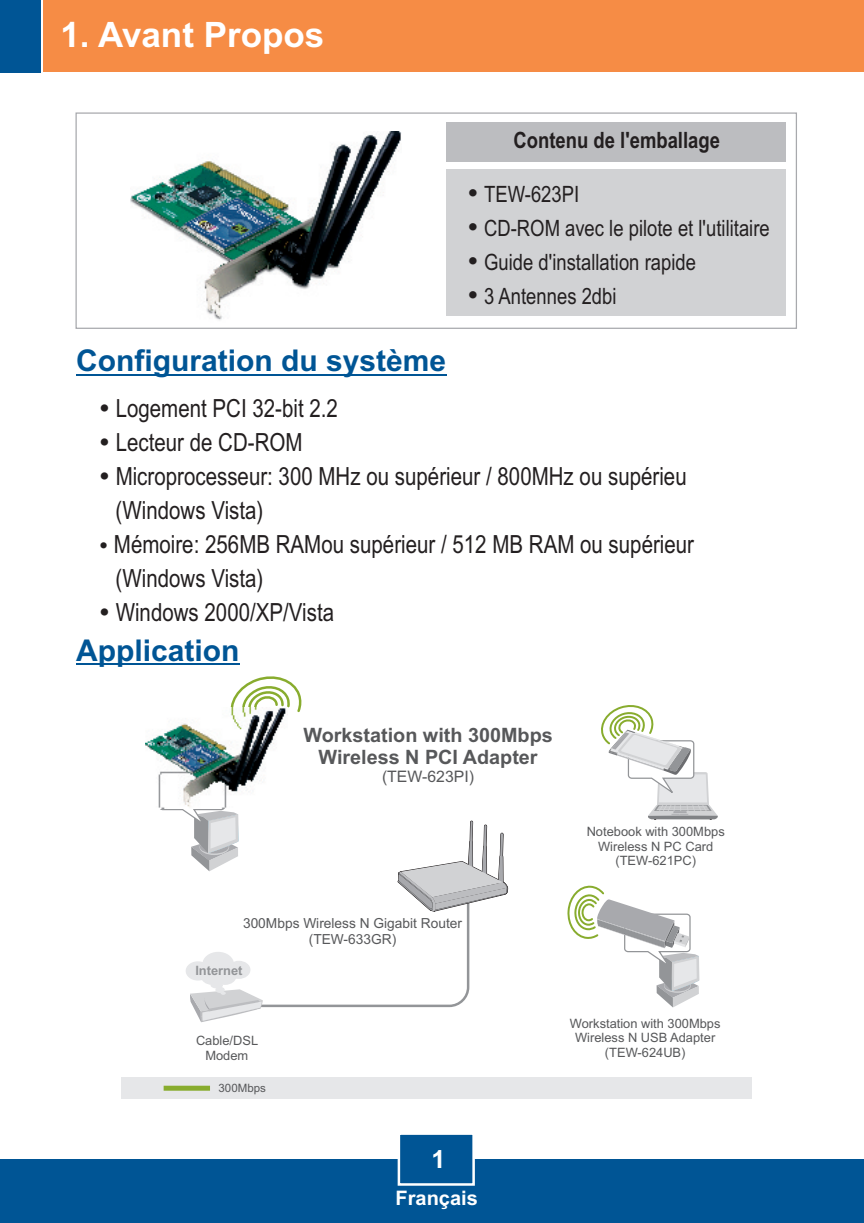
<style>
.page{position:relative;width:864px;height:1223px;background:#fff}
.page>*{position:absolute;margin:0;border:0;box-sizing:border-box;transform-origin:0 0}
.t1{font:700 35px "Arial";color:#fff}
.t2{font:700 30px "Arial";color:#005595}
.t3{font:25px/34px "Arial Narrow";color:#231f20}
.t4{font:700 25px "Arial";color:#fff}
.t5{font:22.5px/34px "Arial Narrow";color:#231f20}
.t6{font:700 22.5px "Arial Narrow";color:#231f20}
.t7{font:700 20px "Arial";color:#fff}
.t8{font:700 19.75px/22px "Arial";color:#57585a;text-align:center}
.t9{font:15.75px "Arial";color:#57585a}
.t10{font:13.75px/15.5px "Arial";color:#57585a;text-align:center}
.t11{font:12.75px/14.2px "Arial";color:#57585a;text-align:center}
.t12{font:700 12.75px "Arial";color:#939598}
.t13{font:11.5px "Arial";color:#57585a}
</style>
<div class="page">
<div style="left:0;top:1159px;width:864px;height:64px;background:#005595"></div>
<div style="left:43px;top:0;width:821px;height:72px;background:#f68c45"></div>
<div style="left:0;top:0;width:40px;height:72px;background:#005595"></div>
<hr style="left:76px;top:663px;width:163px;height:2px;background:#005595">
<svg style="left:397px;top:1134px;width:78px;height:52px"></svg>
<div style="left:121px;top:1077px;width:630px;height:21px;background:#e6e7e9"></div>
<div style="left:164px;top:1086px;width:46px;height:5px;background:#88ac2e"></div>
<svg style="left:601px;top:705px;width:117px;height:115px"></svg>
<svg style="left:230px;top:676px;width:72px;height:39px"></svg>
<svg style="left:567px;top:885px;width:132px;height:122px"></svg>
<img style="left:145px;top:708px;width:142px;height:63px">
<svg style="left:158px;top:771px;width:350px;height:251px"></svg>
<hr style="left:76px;top:374px;width:370px;height:1px;background:#005595">
<svg style="left:75px;top:112px;width:722px;height:217px"></svg>
<div style="left:446px;top:169px;width:340px;height:147px;background:#d1d2d4"></div>
<div style="left:446px;top:122px;width:340px;height:40px;background:#bcbdc0"></div>
<img style="left:131px;top:131px;width:270px;height:191px">
<h1 class="t1" style="left:60px;top:22px;width:265px">1. Avant Propos</h1>
<p class="t2" style="left:76px;top:349px;width:372px">Configuration du système</p>
<p class="t3" style="left:116px;top:393px;width:224px">Logement PCI 32-bit 2.2</p>
<p class="t3" style="left:116px;top:427px;width:188px">Lecteur de CD-ROM</p>
<p class="t6" style="left:513px;top:131px;width:208px">Contenu de l'emballage</p>
<p class="t5" style="left:484px;top:179px;width:287px">TEW-623PI<br>CD-ROM avec le pilote et l'utilitaire</p>
<p class="t5" style="left:484px;top:247px;width:213px">Guide d'installation rapide</p>
<p class="t5" style="left:484px;top:281px;width:134px">3 Antennes 2dbi</p>
<p class="t3" style="left:114px;top:461px;width:581px">Microprocesseur: 300 MHz ou supérieur / 800MHz ou supérieu (Windows Vista)<br>Mémoire: 256MB RAMou supérieur / 512 MB RAM ou supérieur (Windows Vista)<br>Windows 2000/XP/Vista</p>
<p class="t2" style="left:76px;top:639px;width:165px">Application</p>
<p class="t8" style="left:303px;top:725px;width:251px">Workstation with 300Mbps<br>Wireless N PCI Adapter</p>
<p class="t9" style="left:382px;top:771px;width:94px">(TEW-623PI)</p>
<p class="t11" style="left:586px;top:826px;width:140px">Notebook with 300Mbps<br>Wireless N PC Card (TEW-621PC)</p>
<p class="t10" style="left:243px;top:917px;width:220px">300Mbps Wireless N Gigabit Router (TEW-633GR)</p>
<p class="t12" style="left:195px;top:966px;width:49px">Internet</p>
<p class="t11" style="left:196px;top:1035px;width:64px">Cable/DSL<br>Modem</p>
<p class="t13" style="left:219px;top:1083px;width:49px">300Mbps</p>
<p class="t11" style="left:570px;top:1017px;width:152px">Workstation with 300Mbps<br>Wireless N USB Adapter (TEW-624UB)</p>
<p class="t4" style="left:431px;top:1150px;width:15px">1</p>
<p class="t7" style="left:395px;top:1191px;width:84px">Français</p>
</div>
